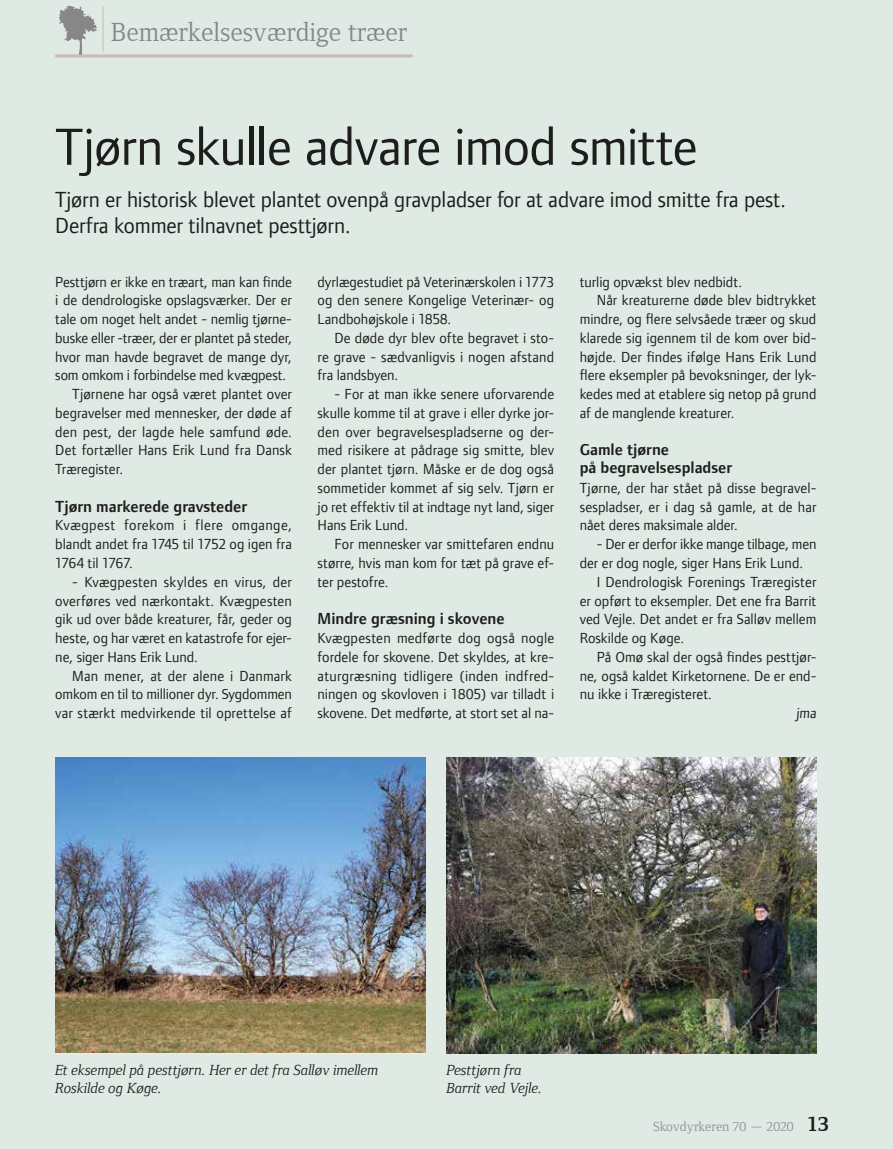
<style>
.page{position:relative;width:893px;height:1149px;background:#fff}
.page>*{position:absolute;margin:0;border:0;box-sizing:border-box;transform-origin:0 0}
.t1{font:54px "Foundry Form Sans";letter-spacing:-.015em;color:#1d1d1b}
.t2{font:27px "Foundry Form Serif";color:#878787}
.t3{font:22.5px/25.5px "Foundry Form Sans";letter-spacing:-.005em;color:#1d1d1b}
.t4{font:600 16.5px/18px "Foundry Form Sans";color:#1d1d1b}
.t5{font:15px/18.8px "Foundry Form Sans";color:#1d1d1b;text-align:justify}
.t6{font:italic 15px/18px "Foundry Form Serif";color:#1d1d1b}
.t7{font:13.5px "Foundry Form Serif";color:#909090}
.s1{font-weight:700;font-size:21px;color:#1d1d1b}
</style>
<div class="page">
<div style="left:0;top:0;width:893px;height:1148px;background:#dfeae5"></div>
<img style="left:55px;top:757px;width:370px;height:295px">
<img style="left:446px;top:757px;width:370px;height:296px">
<hr style="left:103px;top:7px;width:1px;height:44px;background:#c8bbb4">
<hr style="left:55px;top:54px;width:357px;height:3px;background:#c8bbb4">
<svg style="left:59px;top:6px;width:38px;height:48px"></svg>
<h2 class="t2" style="left:111px;top:17px;width:298px">Bemærkelsesværdige træer</h2>
<h1 class="t1" style="left:55px;top:116px;width:644px">Tjørn skulle advare imod smitte</h1>
<h3 class="t3" style="left:55px;top:187px;width:732px">Tjørn er historisk blevet plantet ovenpå gravpladser for at advare imod smitte fra pest.<br>Derfra kommer tilnavnet pesttjørn.</h3>
<p class="t5" style="left:55px;top:272px;width:238px">Pesttjørn er ikke en træart, man kan finde</p>
<p class="t5" style="left:55px;top:291px;width:238px">i de dendrologiske opslagsværker. Der er</p>
<p class="t5" style="left:55px;top:309px;width:238px">tale om noget helt andet - nemlig tjørne-</p>
<p class="t5" style="left:55px;top:328px;width:238px">buske eller -træer, der er plantet på steder,</p>
<p class="t5" style="left:55px;top:347px;width:238px">hvor man havde begravet de mange dyr,</p>
<p class="t5" style="left:55px;top:366px;width:232px">som omkom i forbindelse med kvægpest.</p>
<p class="t5" style="left:72px;top:384px;width:221px">Tjørnene har også været plantet over</p>
<p class="t5" style="left:55px;top:403px;width:238px">begravelser med mennesker, der døde af</p>
<p class="t5" style="left:55px;top:422px;width:238px">den pest, der lagde hele samfund øde.</p>
<p class="t5" style="left:55px;top:441px;width:238px">Det fortæller Hans Erik Lund fra Dansk</p>
<p class="t5" style="left:55px;top:459px;width:69px">Træregister.</p>
<p class="t4" style="left:55px;top:497px;width:193px">Tjørn markerede gravsteder</p>
<p class="t5" style="left:55px;top:516px;width:238px">Kvægpest forekom i flere omgange, blandt andet fra 1745 til 1752 og igen fra 1764 til 1767.</p>
<p class="t5" style="left:55px;top:572px;width:238px;text-indent:17px">- Kvægpesten skyldes en virus, der overføres ved nærkontakt. Kvægpesten gik ud over både kreaturer, får, geder og heste, og har været en katastrofe for ejer&shy;ne, siger Hans Erik Lund.</p>
<p class="t5" style="left:55px;top:666px;width:238px;text-indent:17px">Man mener, at der alene i Danmark omkom en til to millioner dyr. Sygdommen var stærkt medvirkende til oprettelse af</p>
<p class="t5" style="left:317px;top:272px;width:238px">dyrlægestudiet på Veterinærskolen i 1773 og den senere Kongelige Veterinær- og Landbohøjskole i 1858.</p>
<p class="t5" style="left:317px;top:328px;width:238px;text-indent:17px">De døde dyr blev ofte begravet i sto&shy;re grave - sædvanligvis i nogen afstand fra landsbyen.</p>
<p class="t5" style="left:317px;top:384px;width:238px;text-indent:17px">- For at man ikke senere uforvarende skulle komme til at grave i eller dyrke jor&shy;den over begravelsespladserne og der&shy;med risikere at pådrage sig smitte, blev der plantet tjørn. Måske er de dog også sommetider kommet af sig selv. Tjørn er jo ret effektiv til at indtage nyt land, siger Hans Erik Lund.</p>
<p class="t5" style="left:317px;top:534px;width:238px;text-indent:17px">For mennesker var smittefaren endnu større, hvis man kom for tæt på grave ef&shy;ter pestofre.</p>
<p class="t4" style="left:317px;top:609px;width:189px">Mindre græsning i skovene</p>
<p class="t5" style="left:317px;top:628px;width:238px">Kvægpesten medførte dog også nogle fordele for skovene. Det skyldes, at kre&shy;aturgræsning tidligere (inden indfred&shy;ningen og skovloven i 1805) var tilladt i skovene. Det medførte, at stort set al na-</p>
<p class="t5" style="left:580px;top:272px;width:164px">turlig opvækst blev nedbidt.</p>
<p class="t5" style="left:597px;top:291px;width:221px">Når kreaturerne døde blev bidtrykket</p>
<p class="t5" style="left:580px;top:309px;width:238px">mindre, og flere selvsåede træer og skud</p>
<p class="t5" style="left:580px;top:328px;width:238px">klarede sig igennem til de kom over bid-</p>
<p class="t5" style="left:580px;top:347px;width:238px">højde. Der findes ifølge Hans Erik Lund</p>
<p class="t5" style="left:580px;top:366px;width:238px">flere eksempler på bevoksninger, der lyk-</p>
<p class="t5" style="left:580px;top:384px;width:238px">kedes med at etablere sig netop på grund</p>
<p class="t5" style="left:580px;top:403px;width:156px">af de manglende kreaturer.</p>
<p class="t4" style="left:580px;top:440px;width:154px">Gamle tjørne<br>på begravelsespladser</p>
<p class="t5" style="left:580px;top:478px;width:238px">Tjørne, der har stået på disse begravel&shy;sespladser, er i dag så gamle, at de har nået deres maksimale alder.</p>
<p class="t5" style="left:597px;top:534px;width:221px">- Der er derfor ikke mange tilbage, men</p>
<p class="t5" style="left:580px;top:553px;width:225px">der er dog nogle, siger Hans Erik Lund.</p>
<p class="t5" style="left:597px;top:572px;width:221px">I Dendrologisk Forenings Træregister</p>
<p class="t5" style="left:580px;top:591px;width:238px">er opført to eksempler. Det ene fra Barrit</p>
<p class="t5" style="left:580px;top:609px;width:238px">ved Vejle. Det andet er fra Salløv mellem</p>
<p class="t5" style="left:580px;top:628px;width:106px">Roskilde og Køge.</p>
<p class="t5" style="left:597px;top:647px;width:221px">På Omø skal der også findes pesttjør-</p>
<p class="t5" style="left:580px;top:666px;width:238px">ne, også kaldet Kirketornene. De er end-</p>
<p class="t5" style="left:580px;top:684px;width:134px">nu ikke i Træregisteret.</p>
<p class="t5" style="left:796px;top:703px;width:23px">jma</p>
<p class="t6" style="left:55px;top:1060px;width:325px">Et eksempel på pesttjørn. Her er det fra Salløv imellem<br>Roskilde og Køge.</p>
<p class="t6" style="left:446px;top:1060px;width:97px">Pesttjørn fra<br>Barrit ved Vejle.</p>
<p class="t7" style="left:653px;top:1118px;width:178px">Skovdyrkeren 70 — 2020 <span class="s1">13</span></p>
</div>
